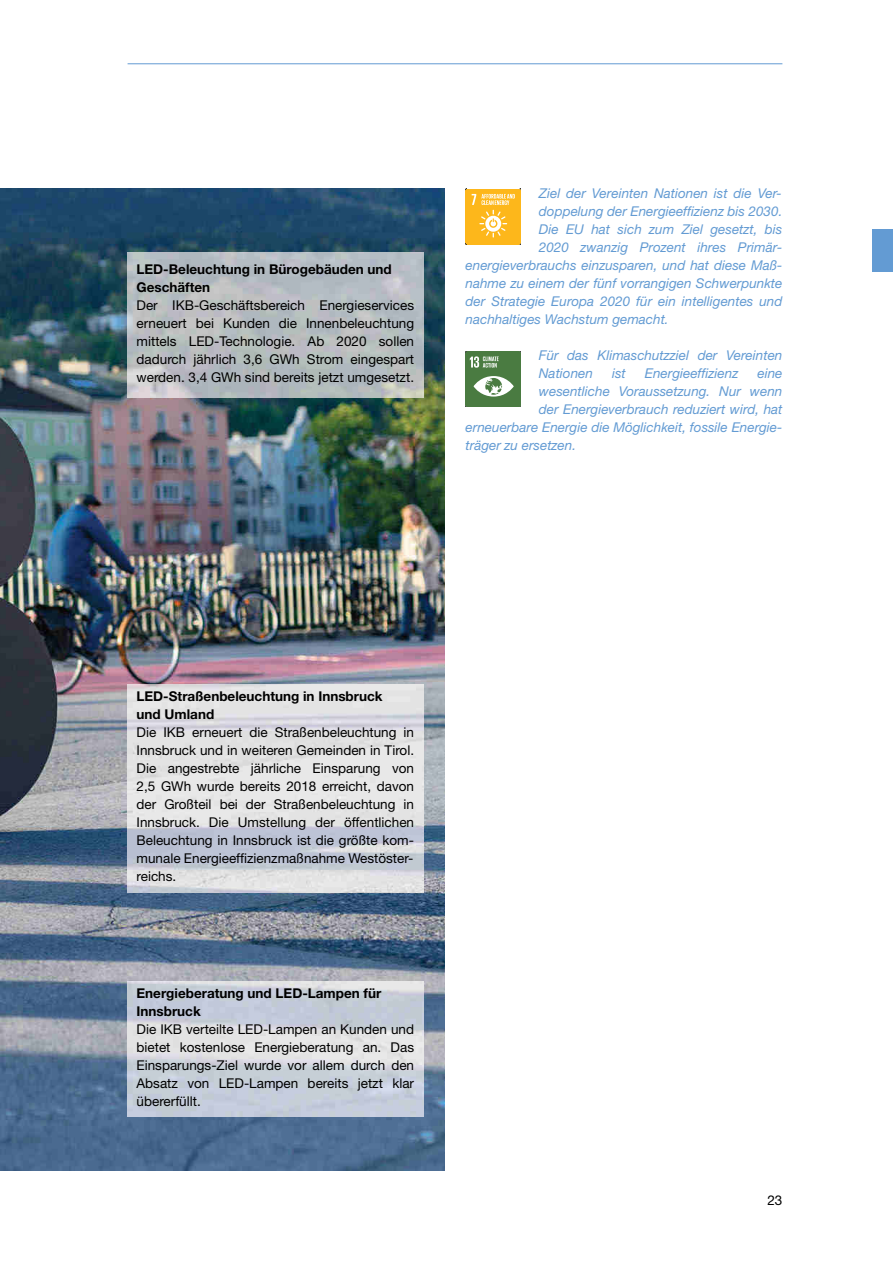
<style>
.page{position:relative;width:893px;height:1263px;background:#fff}
.page>*{position:absolute;margin:0;border:0;box-sizing:border-box;transform-origin:0 0}
.t1{font:13.5px/18px "Helvetica Neue LT Std";color:#000;text-align:justify}
.t2{font:italic 13.5px/18px "Helvetica Neue LT Std";color:#639bd3}
.t3{font:700 13.5px/18px "Helvetica Neue LT Std";color:#000}
</style>
<div class="page">
<img style="left:0;top:189px;width:444px;height:981px">
<hr style="left:128px;top:63px;width:654px;height:1px;background:#639bd3">
<svg style="left:466px;top:189px;width:55px;height:56px"></svg>
<div style="left:466px;top:352px;width:55px;height:55px;background:#4a7b41"></div>
<svg style="left:473px;top:376px;width:41px;height:21px"></svg>
<svg style="left:469px;top:356px;width:30px;height:12px"></svg>
<div style="left:872px;top:230px;width:21px;height:42px;background:#639bd3"></div>
<img style="left:128px;top:684px;width:295px;height:208px">
<img style="left:128px;top:252px;width:295px;height:146px">
<img style="left:128px;top:981px;width:295px;height:135px">
<p class="t3" style="left:137px;top:262px;width:257px">LED-Beleuchtung in Bürogebäuden und<br>Geschäften</p>
<p class="t1" style="left:137px;top:298px;width:279px">Der IKB-Geschäftsbereich Energieservices erneuert bei Kunden die Innenbeleuchtung mittels LED-Technologie. Ab 2020 sollen dadurch jährlich 3,6 GWh Strom eingespart werden. 3,4 GWh sind bereits jetzt umgesetzt.</p>
<p class="t2" style="left:539px;top:186px;width:244px">Ziel der Vereinten Nationen ist die Ver-</p>
<p class="t2" style="left:539px;top:204px;width:245px">doppelung der Energieeffizienz bis 2030.</p>
<p class="t2" style="left:539px;top:222px;width:245px">Die EU hat sich zum Ziel gesetzt, bis</p>
<p class="t2" style="left:539px;top:240px;width:245px">2020 zwanzig Prozent ihres Primär -</p>
<p class="t2" style="left:466px;top:258px;width:318px">energieverbrauchs einzusparen, und hat diese Maß-</p>
<p class="t2" style="left:466px;top:276px;width:318px">nahme zu einem der fünf vorrangigen Schwerpunkte</p>
<p class="t2" style="left:466px;top:294px;width:318px">der Strategie Europa 2020 für ein intelligentes und</p>
<p class="t2" style="left:466px;top:312px;width:205px">nachhaltiges Wachstum gemacht.</p>
<p class="t2" style="left:539px;top:348px;width:245px">Für das Klimaschutzziel der Vereinten<br>Nationen</p>
<p class="t2" style="left:612px;top:366px;width:15px">ist</p>
<p class="t2" style="left:645px;top:366px;width:95px">Energieeffizienz</p>
<p class="t2" style="left:757px;top:366px;width:27px">eine</p>
<p class="t2" style="left:539px;top:384px;width:245px">wesent liche Voraussetzung. Nur wenn</p>
<p class="t2" style="left:539px;top:402px;width:245px">der Energieverbrauch reduziert wird, hat</p>
<p class="t2" style="left:466px;top:420px;width:318px">erneuerbare Energie die Möglichkeit, fossile Energie-</p>
<p class="t2" style="left:466px;top:438px;width:112px">träger zu ersetzen.</p>
<p class="t3" style="left:137px;top:689px;width:248px">LED-Straßenbeleuchtung in Innsbruck und Umland</p>
<p class="t1" style="left:137px;top:725px;width:279px">Die IKB erneuert die Straßenbeleuchtung in Innsbruck und in weiteren Gemeinden in Tirol.<br>Die angestrebte jährliche Einsparung von 2,5 GWh wurde bereits 2018 erreicht, davon der Großteil bei der Straßenbeleuchtung in Innsbruck. Die Umstellung der öffentlichen Beleuchtung in Innsbruck ist die größte kom&shy;munale Energieeffizienzmaßnahme Westöster&shy;reichs.</p>
<p class="t3" style="left:137px;top:985px;width:246px">Energieberatung und LED-Lampen für<br>Innsbruck</p>
<p class="t1" style="left:137px;top:1021px;width:279px">Die IKB verteilte LED-Lampen an Kunden und bietet kostenlose Energieberatung an. Das Einsparungs-Ziel wurde vor allem durch den Absatz von LED-Lampen bereits jetzt klar übererfüllt.</p>
<p class="t1" style="left:767px;top:1192px;width:17px">23</p>
</div>
